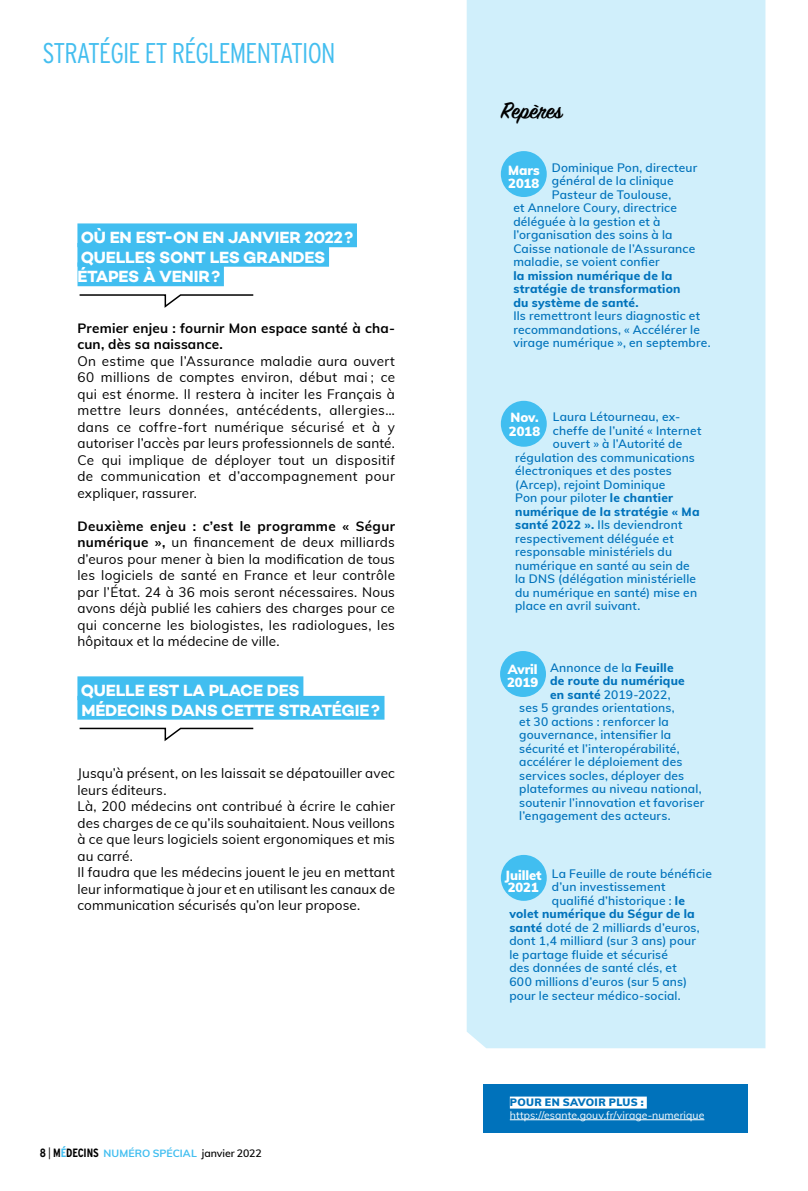
<style>
.page{position:relative;width:808px;height:1191px;background:#fff}
.page>*{position:absolute;margin:0;border:0;box-sizing:border-box;transform-origin:0 0}
.t1{font:300 condensed 28.5px "Interstate";letter-spacing:-.03em;color:#44beef}
.t2{font:600 25.5px "Sign Painter House Script";color:#000}
.t3{font:700 16.5px/19.5px "Campton";letter-spacing:-.01em;color:#fff}
.t4{font:13.5px/16.5px "Muli";letter-spacing:.01em;color:#000;text-align:justify}
.t5{font:700 13.5px/16.5px "Muli";letter-spacing:.01em;color:#000}
.t6{font:900 12.9px/13.5px "Muli";color:#fff}
.t7{font:600 12px/13.5px "Muli";letter-spacing:.015em;color:#0072bb}
.t8{font:800 12px/13.5px "Muli";letter-spacing:.02em;color:#0072bb}
.t9{font:10.5px "Muli";letter-spacing:.005em;color:#fff}
.t10{font:700 10.5px "Muli";letter-spacing:.01em;color:#41bef0}
.t11{font:900 10.5px "Muli";letter-spacing:.025em;color:#0072bb}
.s1{font-weight:700}
.s2{font-family:"Interstate";font-stretch:condensed;font-size:12px;color:#000}
.s3{font-family:"Interstate";font-weight:300;font-stretch:condensed;font-size:12px;color:#000}
.s4{font-family:"Interstate";font-stretch:condensed;font-size:12px}
.s5{font-weight:600;color:#000}
.s6{font-weight:800}
</style>
<div class="page">
<div style="left:467px;top:0;width:298px;height:1048px;background:#d0effb"></div>
<div style="left:501px;top:151px;width:46px;height:46px;background:#41bef0;border-radius:50%"></div>
<div style="left:501px;top:855px;width:46px;height:46px;background:#41bef0;border-radius:50%"></div>
<div style="left:501px;top:401px;width:46px;height:46px;background:#41bef0;border-radius:50%"></div>
<div style="left:500px;top:651px;width:46px;height:46px;background:#41bef0;border-radius:50%"></div>
<div style="left:77px;top:223px;width:280px;height:24px;background:#41bef0"></div>
<div style="left:77px;top:243px;width:252px;height:24px;background:#41bef0"></div>
<div style="left:78px;top:262px;width:146px;height:24px;background:#41bef0"></div>
<svg style="left:79px;top:294px;width:175px;height:14px"></svg>
<div style="left:77px;top:676px;width:226px;height:24px;background:#41bef0"></div>
<div style="left:77px;top:696px;width:307px;height:23px;background:#41bef0"></div>
<svg style="left:79px;top:727px;width:175px;height:15px"></svg>
<div style="left:483px;top:1084px;width:265px;height:48px;background:#0072bb"></div>
<div style="left:510px;top:1096px;width:137px;height:12px;background:#fff"></div>
<hr style="left:510px;top:1119px;width:194px;height:1px;background:#fff">
<h1 class="t1" style="left:43px;top:37px;width:294px">STRATÉGIE ET RÉGLEMENTATION</h1>
<h3 class="t3" style="left:78px;top:227px;width:277px">OÙ EN EST-ON EN JANVIER 2022?<br>QUELLES SONT LES GRANDES<br>ÉTAPES À VENIR?</h3>
<p class="t5" style="left:77px;top:319px;width:319px">Premier enjeu : fournir Mon espace santé à cha&shy;cun, dès sa naissance.</p>
<p class="t4" style="left:77px;top:352px;width:319px">On estime que l’Assurance maladie aura ouvert 60 millions de comptes environ, début mai ; ce qui est énorme. Il restera à inciter les Français à mettre leurs données, antécédents, allergies… dans ce coffre-fort numérique sécurisé et à y autoriser l’accès par leurs professionnels de santé.<br>Ce qui implique de déployer tout un dispositif de communication et d’accompagnement pour expliquer, rassurer.</p>
<p class="t4" style="left:77px;top:517px;width:319px"><span class="s1">Deuxième enjeu : c’est le programme « Ségur numérique »,</span> un financement de deux milliards d’euros pour mener à bien la modification de tous les logiciels de santé en France et leur contrôle par l’État. 24 à 36 mois seront nécessaires. Nous avons déjà publié les cahiers des charges pour ce qui concerne les biologistes, les radiologues, les hôpitaux et la médecine de ville.</p>
<h3 class="t3" style="left:81px;top:680px;width:301px">QUELLE EST LA PLACE DES<br>MÉDECINS DANS CETTE STRATÉGIE?</h3>
<p class="t4" style="left:77px;top:764px;width:319px;text-align:left">Jusqu’à présent, on les laissait se dépatouiller avec leurs éditeurs.<br>Là, 200 médecins ont contribué à écrire le cahier des charges de ce qu’ils souhaitaient. Nous veillons à ce que leurs logiciels soient ergonomiques et mis au carré.<br>Il faudra que les médecins jouent le jeu en mettant leur informatique à jour et en utilisant les canaux de communication sécurisés qu’on leur propose.</p>
<p class="t10" style="left:40px;top:1145px;width:224px"><span class="s2">8</span> <span class="s3">|</span> <span class="s2">M</span><span class="s4">É</span><span class="s2">DECINS</span> NUMÉRO SPÉCIAL <span class="s5">janvier 2022</span></p>
<h2 class="t2" style="left:501px;top:95px;width:63px">Repères</h2>
<p class="t6" style="left:508px;top:163px;width:33px">Mars<br>2018</p>
<p class="t7" style="left:552px;top:160px;width:147px">Dominique Pon, directeur</p>
<p class="t7" style="left:552px;top:173px;width:123px">général de la clinique</p>
<p class="t7" style="left:552px;top:187px;width:121px">Pasteur de Toulouse,</p>
<p class="t7" style="left:513px;top:200px;width:165px">et Annelore Coury, directrice</p>
<p class="t7" style="left:513px;top:214px;width:149px">déléguée à la gestion et à</p>
<p class="t7" style="left:513px;top:227px;width:161px">l’organisation des soins à la</p>
<p class="t7" style="left:513px;top:241px;width:183px">Caisse nationale de l’Assurance</p>
<p class="t7" style="left:513px;top:254px;width:148px">maladie, se voient confier</p>
<p class="t8" style="left:513px;top:268px;width:169px">la mission numérique de la stratégie de transformation du système de santé.</p>
<p class="t7" style="left:513px;top:308px;width:199px">Ils remettront leurs diagnostic et recommandations, « Accélérer le virage numérique », en septembre.</p>
<p class="t6" style="left:509px;top:410px;width:33px">Nov.<br>2018</p>
<p class="t7" style="left:553px;top:410px;width:129px">Laura Létourneau, ex-</p>
<p class="t7" style="left:553px;top:423px;width:150px">cheffe de l’unité « Internet</p>
<p class="t7" style="left:553px;top:437px;width:131px">ouvert » à l’Autorité de</p>
<p class="t7" style="left:515px;top:450px;width:181px">régulation des communications</p>
<p class="t7" style="left:515px;top:464px;width:158px">électroniques et des postes</p>
<p class="t7" style="left:515px;top:477px;width:152px">(Arcep), rejoint Dominique</p>
<p class="t7" style="left:515px;top:491px;width:160px">Pon pour piloter <span class="s6">le chantier</span></p>
<p class="t8" style="left:515px;top:504px;width:186px">numérique de la stratégie « Ma</p>
<p class="t7" style="left:515px;top:518px;width:169px"><span class="s6">santé 2022 ».</span> Ils deviendront</p>
<p class="t7" style="left:515px;top:531px;width:160px">respectivement déléguée et</p>
<p class="t7" style="left:515px;top:545px;width:158px">responsable ministériels du</p>
<p class="t7" style="left:515px;top:558px;width:176px">numérique en santé au sein de</p>
<p class="t7" style="left:515px;top:572px;width:182px">la DNS (délégation ministérielle</p>
<p class="t7" style="left:515px;top:585px;width:184px">du numérique en santé) mise en</p>
<p class="t7" style="left:515px;top:599px;width:127px">place en avril suivant.</p>
<p class="t6" style="left:507px;top:661px;width:33px">Avril<br>2019</p>
<p class="t7" style="left:550px;top:660px;width:125px">Annonce de la <span class="s6">Feuille</span></p>
<p class="t8" style="left:550px;top:673px;width:136px">de route du numérique</p>
<p class="t7" style="left:550px;top:687px;width:122px"><span class="s6">en santé</span> 2019-2022,</p>
<p class="t7" style="left:519px;top:700px;width:157px">ses 5 grandes orientations,</p>
<p class="t7" style="left:519px;top:714px;width:151px">et 30 actions : renforcer la</p>
<p class="t7" style="left:519px;top:727px;width:154px">gouvernance, intensifier la</p>
<p class="t7" style="left:519px;top:741px;width:162px">sécurité et l’interopérabilité,</p>
<p class="t7" style="left:519px;top:754px;width:165px">accélérer le déploiement des</p>
<p class="t7" style="left:519px;top:768px;width:166px">services socles, déployer des</p>
<p class="t7" style="left:519px;top:781px;width:184px">plateformes au niveau national,</p>
<p class="t7" style="left:519px;top:795px;width:187px">soutenir l’innovation et favoriser</p>
<p class="t7" style="left:519px;top:808px;width:153px">l’engagement des acteurs.</p>
<p class="t6" style="left:505px;top:868px;width:38px;line-height:12px">Juillet<br>2021</p>
<p class="t7" style="left:552px;top:866px;width:162px">La Feuille de route bénéficie</p>
<p class="t7" style="left:552px;top:879px;width:115px">d’un investissement</p>
<p class="t7" style="left:552px;top:893px;width:135px">qualifié d’historique : <span class="s6">le</span></p>
<p class="t8" style="left:509px;top:906px;width:187px">volet numérique du Ségur de la</p>
<p class="t7" style="left:509px;top:920px;width:192px"><span class="s6">santé</span> doté de 2 milliards d’euros,</p>
<p class="t7" style="left:509px;top:933px;width:188px">dont 1,4 milliard (sur 3 ans) pour</p>
<p class="t7" style="left:509px;top:947px;width:160px">le partage fluide et sécurisé</p>
<p class="t7" style="left:509px;top:960px;width:169px">des données de santé clés, et</p>
<p class="t7" style="left:509px;top:974px;width:179px">600 millions d’euros (sur 5 ans)</p>
<p class="t7" style="left:509px;top:987px;width:173px">pour le secteur médico-social.</p>
<p class="t11" style="left:510px;top:1094px;width:135px">POUR EN SAVOIR PLUS :</p>
<p class="t9" style="left:510px;top:1107px;width:196px">https://esante.gouv.fr/virage-numerique</p>
</div>
